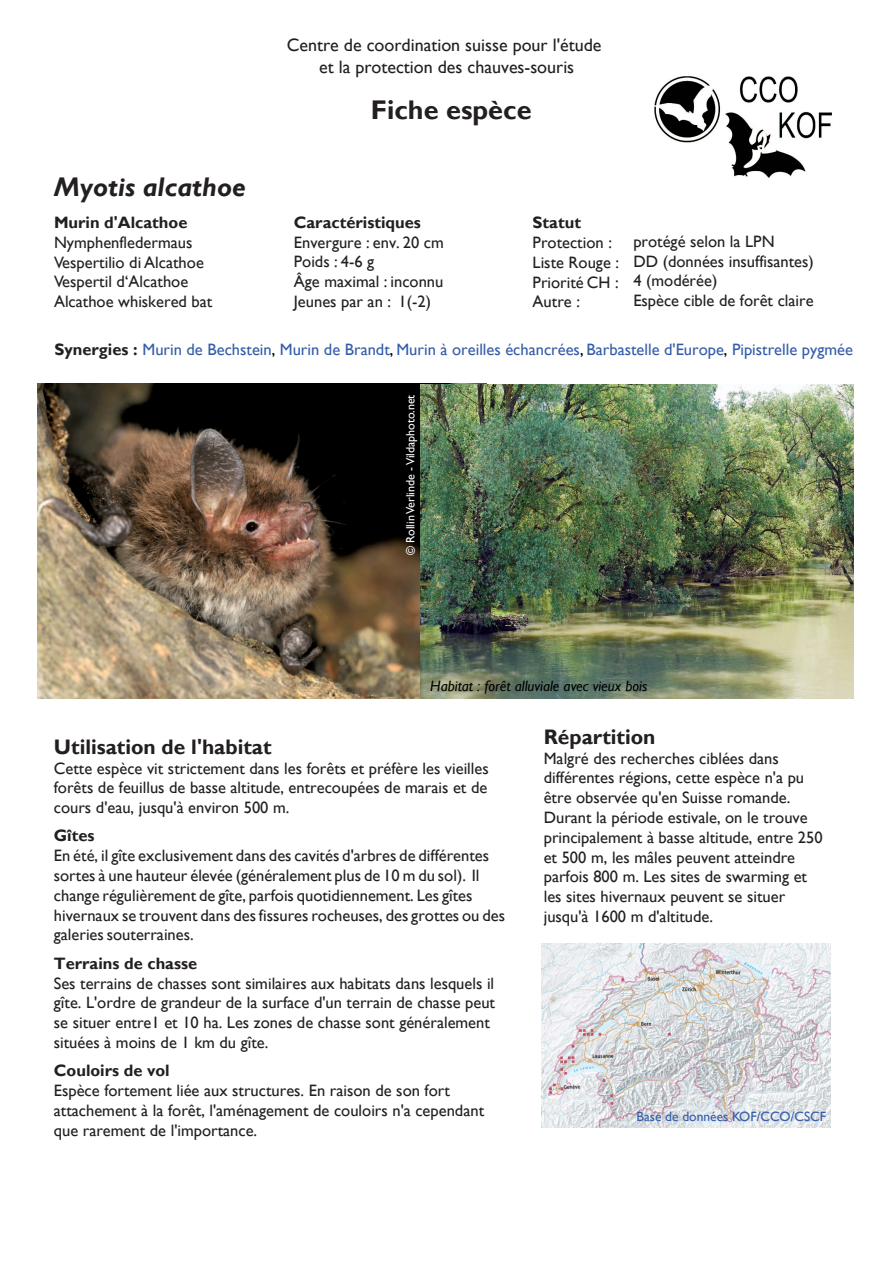
<style>
.page{position:relative;width:893px;height:1263px;background:#fff}
.page>*{position:absolute;margin:0;border:0;box-sizing:border-box;transform-origin:0 0}
.t1{font:italic 700 27px "Gill Sans";color:#231f20}
.t2{font:700 27px "Gill Sans";color:#231f20}
.t3{font:700 21px "Gill Sans";color:#231f20}
.t4{font:18px/21.6px "Gill Sans";color:#231f20;text-align:center}
.t5{font:16.5px/19.8px "Gill Sans";color:#231f20}
.t6{font:16.5px "Gill Sans";color:#345ca9}
.t7{font:700 16.5px "Gill Sans";color:#231f20}
.t8{font:italic 15px "Gill Sans";color:#000}
.t9{font:13.5px "Gill Sans";color:#345ca9}
.t10{font:12px "Gill Sans";color:#fff}
.s1{font-weight:700;color:#231f20}
.s2{color:#000}
</style>
<div class="page">
<img style="left:38px;top:384px;width:382px;height:314px">
<img style="left:420px;top:384px;width:434px;height:314px">
<img style="left:654px;top:77px;width:178px;height:100px">
<img style="left:541px;top:943px;width:289px;height:185px">
<h1 class="t1" style="left:54px;top:171px;width:193px">Myotis alcathoe</h1>
<p class="t7" style="left:54px;top:213px;width:135px">Murin d'Alcathoe</p>
<p class="t5" style="left:54px;top:233px;width:160px">Nymphenfledermaus<br>Vespertilio di Alcathoe<br>Vespertil d‘Alcathoe<br>Alcathoe whiskered bat</p>
<p class="t4" style="left:287px;top:34px;width:316px">Centre de coordination suisse pour l'étude et la protection des chauves-souris</p>
<h1 class="t2" style="left:371px;top:94px;width:162px">Fiche espèce</h1>
<p class="t7" style="left:294px;top:212px;width:129px">Caractéristiques</p>
<p class="t5" style="left:294px;top:232px;width:151px">Envergure : env. 20 cm<br>Poids : 4-6 g<br>Âge maximal : inconnu<br>Jeunes par an : 1(-2)</p>
<p class="t7" style="left:533px;top:213px;width:50px">Statut</p>
<p class="t5" style="left:533px;top:233px;width:88px">Protection :<br>Liste Rouge :<br>Priorité CH :<br>Autre :</p>
<p class="t5" style="left:633px;top:232px;width:182px">protégé selon la LPN<br>DD (données insuffisantes)<br>4 (modérée)<br>Espèce cible de forêt claire</p>
<p class="t6" style="left:54px;top:340px;width:800px"><span class="s1">Synergies :</span> Murin de Bechstein<span class="s2">,</span> Murin de Brandt<span class="s2">,</span> Murin à oreilles échancrées<span class="s2">,</span> Barbastelle d'Europe<span class="s2">,</span> Pipistrelle pygmée</p>
<p class="t10" style="left:403px;top:555px;width:162px;rotate:-90deg">© Rollin Verlinde - Vildaphoto.net</p>
<p class="t8" style="left:430px;top:677px;width:219px">Habitat : forêt alluviale avec vieux bois</p>
<p class="t3" style="left:54px;top:734px;width:219px">Utilisation de l'habitat</p>
<p class="t5" style="left:54px;top:758px;width:436px;text-align:justify">Cette espèce vit strictement dans les forêts et préfère les vieilles forêts de feuillus de basse altitude, entrecoupées de marais et de cours d'eau, jusqu'à environ 500 m.</p>
<p class="t7" style="left:54px;top:826px;width:42px">Gîtes</p>
<p class="t5" style="left:54px;top:846px;width:453px">En été, il gîte exclusivement dans des cavités d'arbres de différentes sortes à une hauteur élevée (généralement plus de 10 m du sol). Il change régulièrement de gîte, parfois quotidiennement. Les gîtes hivernaux se trouvent dans des fissures rocheuses, des grottes ou des galeries souterraines.</p>
<p class="t7" style="left:54px;top:953px;width:145px">Terrains de chasse</p>
<p class="t5" style="left:54px;top:973px;width:443px">Ses terrains de chasses sont similaires aux habitats dans lesquels il gîte. L'ordre de grandeur de la surface d'un terrain de chasse peut se situer entre1 et 10 ha. Les zones de chasse sont généralement situées à moins de 1 km du gîte.</p>
<p class="t7" style="left:54px;top:1061px;width:117px">Couloirs de vol</p>
<p class="t5" style="left:54px;top:1081px;width:432px">Espèce fortement liée aux structures. En raison de son fort attachement à la forêt, l'aménagement de couloirs n'a cependant que rarement de l'importance.</p>
<p class="t3" style="left:544px;top:724px;width:113px">Répartition</p>
<p class="t5" style="left:544px;top:748px;width:280px">Malgré des recherches ciblées dans différentes régions, cette espèce n'a pu être observée qu'en Suisse romande.<br>Durant la période estivale, on le trouve principalement à basse altitude, entre 250 et 500 m, les mâles peuvent atteindre parfois 800 m. Les sites de swarming et les sites hivernaux peuvent se situer jusqu'à 1600 m d'altitude.</p>
<p class="t9" style="left:636px;top:1109px;width:191px">Base de données KOF/CCO/CSCF</p>
</div>
